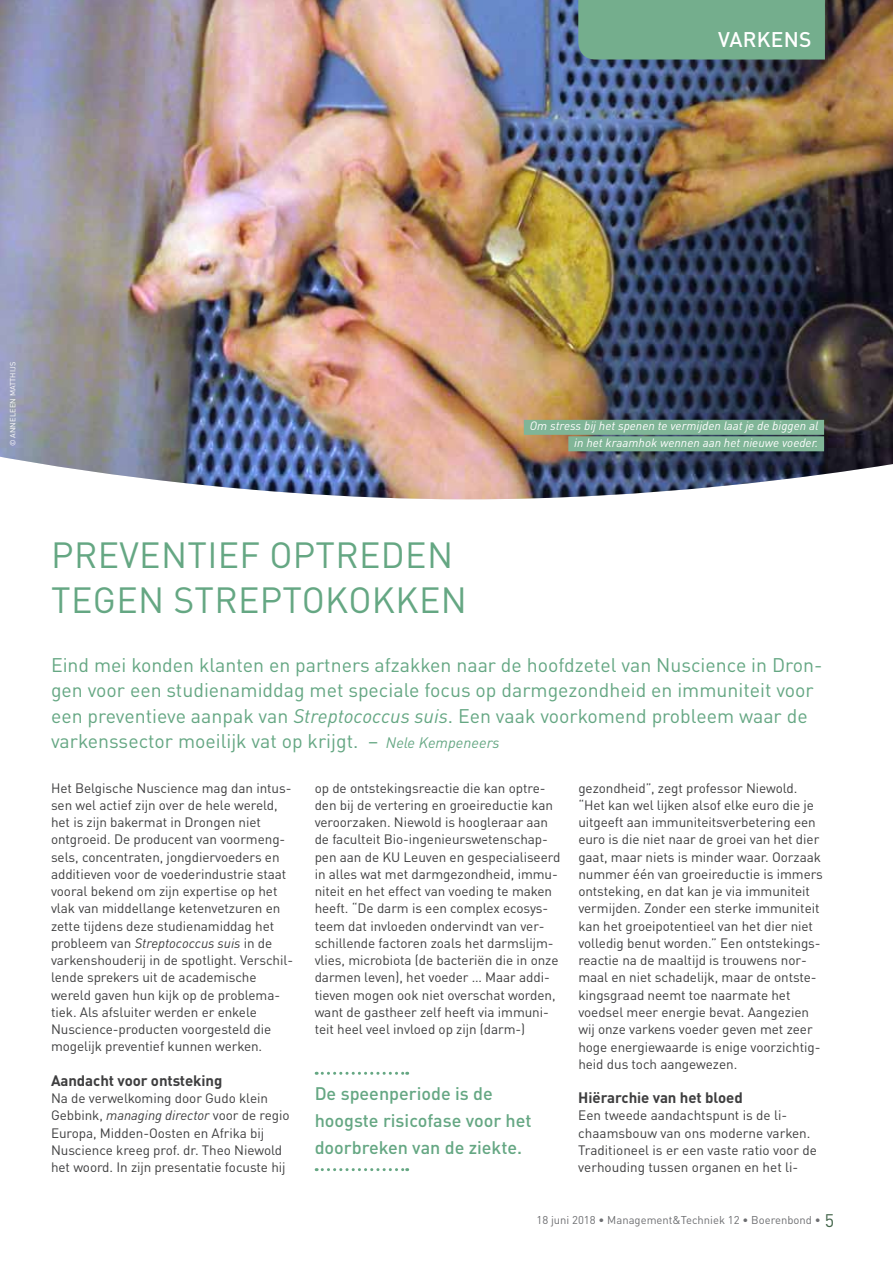
<style>
.page{position:relative;width:893px;height:1263px;background:#fff}
.page>*{position:absolute;margin:0;border:0;box-sizing:border-box;transform-origin:0 0}
.t1{font:36px/45px "DINOT";letter-spacing:.01em;color:#65a783}
.t2{font:500 21px "DINOT";letter-spacing:.01em;color:#fff}
.t3{font:19.5px/25.5px "DINOT";color:#65a783}
.t4{font:500 18px/27px "DINOT";color:#65a783}
.t5{font:700 15px "DINOT";letter-spacing:-.005em;color:#3e3e3f}
.t6{font:13.5px/17.2px "DINOT";letter-spacing:-.005em;color:#3e3e3f}
.t7{font:italic 12px/16.5px "DINOT";color:#fff;text-align:right}
.t8{font:11.25px "DINOT";color:#6e6f72}
.t9{font:7.5px "DINOT";letter-spacing:.01em;color:#fff}
.s1{font-style:italic}
.s2{font-style:italic;font-size:15px}
.s3{font-size:18px;color:#416449}
</style>
<div class="page">
<img style="left:0;top:0;width:893px;height:499px">
<div style="left:578px;top:0;width:247px;height:60px;background:#74ae8d"></div>
<div style="left:524px;top:420px;width:300px;height:15px;background:#80b597"></div>
<div style="left:568px;top:436px;width:256px;height:15px;background:#80b597"></div>
<svg style="left:316px;top:1072px;width:92px;height:3px"></svg>
<svg style="left:316px;top:1168px;width:92px;height:3px"></svg>
<h2 class="t2" style="left:718px;top:26px;width:95px">VARKENS</h2>
<p class="t9" style="left:8px;top:446px;width:86px;rotate:-90deg">© ANNELEEN MATTHIJS</p>
<p class="t7" style="left:530px;top:418px;width:290px">Om stress bij het spenen te vermijden laat je de biggen al in het kraamhok wennen aan het nieuwe voeder.</p>
<h1 class="t1" style="left:51px;top:532px;width:417px">PREVENTIEF OPTREDEN<br>TEGEN STREPTOKOKKEN</h1>
<p class="t3" style="left:51px;top:652px;width:773px">Eind mei konden klanten en partners afzakken naar de hoofdzetel van Nuscience in Dron&shy;gen voor een studienamiddag met speciale focus op darmgezondheid en immuniteit voor een preventieve aanpak van <span class="s1">Streptococcus suis</span>. Een vaak voorkomend probleem waar de varkenssector moeilijk vat op krijgt. – <span class="s2">Nele Kempeneers</span></p>
<p class="t6" style="left:51px;top:779px;width:244px">Het Belgische Nuscience mag dan intus&shy;sen wel actief zijn over de hele wereld, het is zijn bakermat in Drongen niet ontgroeid. De producent van voormeng&shy;sels, concentraten, jongdiervoeders en additieven voor de voederindustrie staat vooral bekend om zijn expertise op het vlak van middellange ketenvetzuren en zette tijdens deze studienamiddag het probleem van <span class="s1">Streptococcus suis</span> in de varkenshouderij in de spotlight. Verschil&shy;lende sprekers uit de academische wereld gaven hun kijk op de problema&shy;tiek. Als afsluiter werden er enkele Nuscience-producten voorgesteld die mogelijk preventief kunnen werken.</p>
<p class="t5" style="left:51px;top:1071px;width:173px">Aandacht voor ontsteking</p>
<p class="t6" style="left:51px;top:1089px;width:240px">Na de verwelkoming door Gudo klein Gebbink, <span class="s1">managing director</span> voor de regio Europa, Midden-Oosten en Afrika bij Nuscience kreeg prof. dr. Theo Niewold het woord. In zijn presentatie focuste hij</p>
<p class="t6" style="left:315px;top:779px;width:247px">op de ontstekingsreactie die kan optre&shy;den bij de vertering en groeireductie kan veroorzaken. Niewold is hoogleraar aan de faculteit Bio-ingenieurswetenschap&shy;pen aan de KU Leuven en gespecialiseerd in alles wat met darmgezondheid, immu&shy;niteit en het effect van voeding te maken heeft. “De darm is een complex ecosys&shy;teem dat invloeden ondervindt van ver&shy;schillende factoren zoals het darmslijm&shy;vlies, microbiota (de bacteriën die in onze darmen leven), het voeder … Maar addi&shy;tieven mogen ook niet overschat worden, want de gastheer zelf heeft via immuni&shy;teit heel veel invloed op zijn (darm-)</p>
<p class="t6" style="left:578px;top:779px;width:246px">gezondheid”, zegt professor Niewold. “Het kan wel lijken alsof elke euro die je uitgeeft aan immuniteitsverbetering een euro is die niet naar de groei van het dier gaat, maar niets is minder waar. Oorzaak nummer één van groeireductie is immers ontsteking, en dat kan je via immuniteit vermijden. Zonder een sterke immuniteit kan het groeipotentieel van het dier niet volledig benut worden.” Een ontstekings&shy;reactie na de maaltijd is trouwens nor&shy;maal en niet schadelijk, maar de ontste&shy;kingsgraad neemt toe naarmate het voedsel meer energie bevat. Aangezien wij onze varkens voeder geven met zeer hoge energiewaarde is enige voorzichtig&shy;heid dus toch aangewezen.</p>
<p class="t5" style="left:578px;top:1088px;width:166px">Hiërarchie van het bloed</p>
<p class="t6" style="left:578px;top:1107px;width:240px">Een tweede aandachtspunt is de li&shy;chaamsbouw van ons moderne varken.<br>Traditioneel is er een vaste ratio voor de verhouding tussen organen en het li-</p>
<h3 class="t4" style="left:315px;top:1080px;width:218px">De speenperiode is de hoogste risicofase voor het doorbreken van de ziekte.</h3>
<p class="t8" style="left:536px;top:1213px;width:299px">18 juni 2018 • Management&amp;Techniek 12 • Boerenbond • <span class="s3">5</span></p>
</div>
